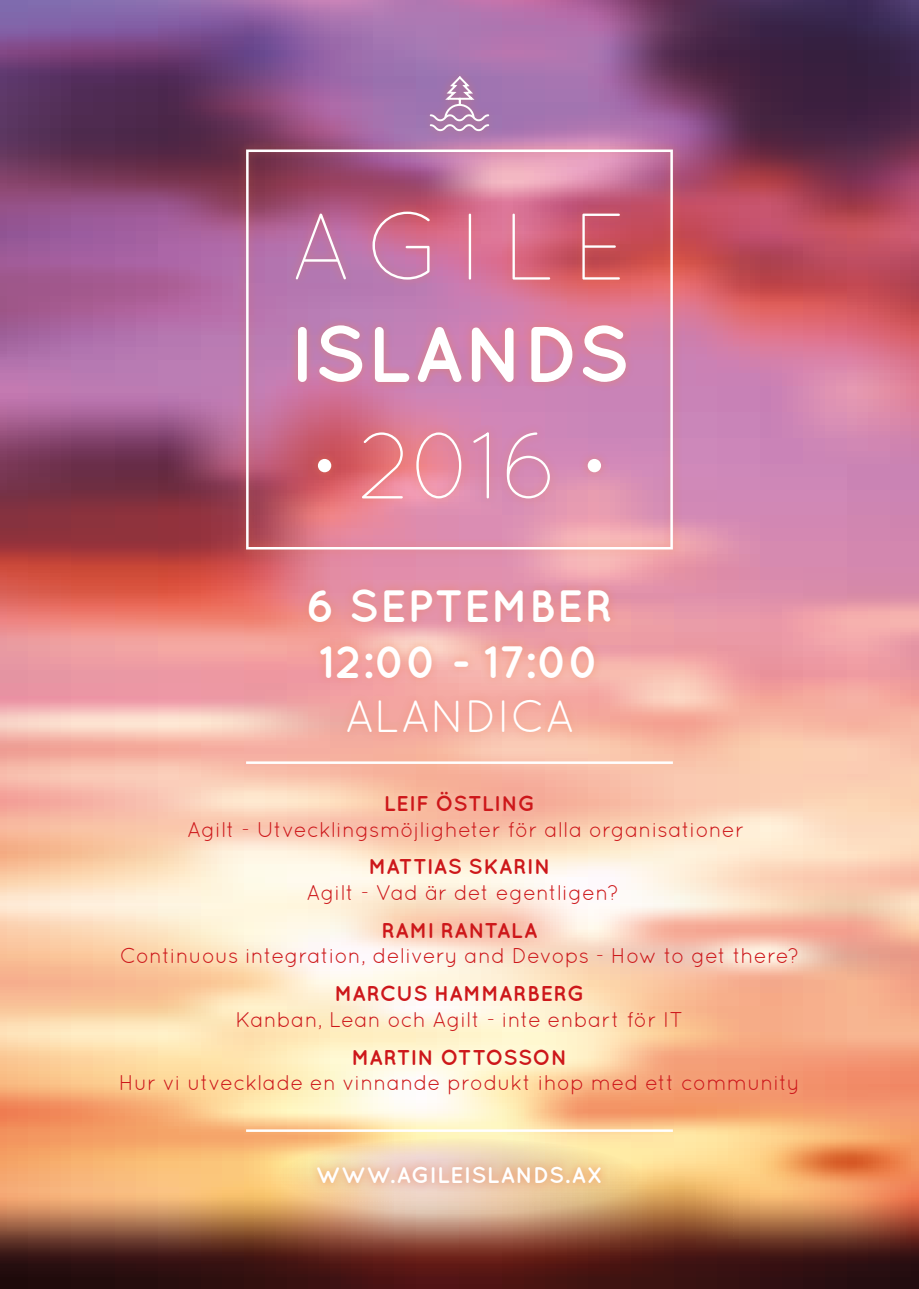
<style>
.page{position:relative;width:919px;height:1289px;background:#fff}
.page>*{position:absolute;margin:0;border:0;box-sizing:border-box;transform-origin:0 0}
.t1{font:300 94.2px "Quicksand";letter-spacing:.15em;color:#fff}
.t2{font:700 78.6px "Quicksand";color:#fff}
.t3{font:700 45.3px/56.1px "Quicksand";letter-spacing:.01em;color:#fff}
.t4{font:45.3px "Quicksand";color:#fff}
.t5{font:700 22.65px "Quicksand";letter-spacing:.015em;color:#fff}
.t6{font:21.45px "Quicksand";color:#cd171a}
.t7{font:700 21.45px "Quicksand";letter-spacing:.015em;color:#cd171a}
</style>
<div class="page">
<img style="left:0;top:0;width:918px;height:1288px">
<div style="left:299px;top:579px;width:320px;height:52px;background:#f07e4c;opacity:.5"></div>
<div style="left:311px;top:636px;width:292px;height:106px;background:#f07e4c;opacity:.5"></div>
<div style="left:236px;top:140px;width:446px;height:419px;background:#f07e4c;opacity:.5"></div>
<div style="left:246px;top:149px;width:426px;height:400px;border:3px solid #fff"></div>
<div style="left:286px;top:201px;width:342px;height:88px;background:#f07e4c;opacity:.5"></div>
<div style="left:288px;top:316px;width:347px;height:76px;background:#f07e4c;opacity:.5"></div>
<div style="left:353px;top:423px;width:206px;height:85px;background:#f07e4c;opacity:.5"></div>
<div style="left:421px;top:67px;width:76px;height:73px;background:#f07e4c;opacity:.5"></div>
<svg style="left:429px;top:76px;width:60px;height:56px;background:#b18bb8"></svg>
<hr style="left:246px;top:761px;width:426px;height:3px;background:#fff">
<div style="left:180px;top:783px;width:570px;height:66px;background:#fff;opacity:.25"></div>
<div style="left:300px;top:850px;width:326px;height:62px;background:#fff;opacity:.25"></div>
<div style="left:113px;top:913px;width:693px;height:63px;background:#fff;opacity:.25"></div>
<svg style="left:277px;top:1138px;width:364px;height:75px;background:#f0d5a9"></svg>
<div style="left:228px;top:976px;width:461px;height:63px;background:#fff;opacity:.25"></div>
<hr style="left:246px;top:1129px;width:426px;height:2px;background:#fff">
<div style="left:308px;top:1157px;width:301px;height:35px;background:#f07e4c;opacity:.75"></div>
<div style="left:112px;top:1040px;width:694px;height:62px;background:#fff;opacity:.25"></div>
<div style="left:578px;top:449px;width:32px;height:32px;background:#d689b4"></div>
<div style="left:587px;top:459px;width:14px;height:13px;background:#fff;border-radius:50%"></div>
<div style="left:308px;top:449px;width:32px;height:32px;background:#ca535a"></div>
<div style="left:318px;top:459px;width:13px;height:13px;background:#fff;border-radius:50%"></div>
<h1 class="t1" style="left:290px;top:193px;width:339px">AGILE</h1>
<h2 class="t2" style="left:289px;top:307px;width:342px">ISLANDS</h2>
<h1 class="t1" style="left:357px;top:411px;width:205px">2016</h1>
<h3 class="t3" style="left:306px;top:576px;width:308px">6 SEPTEMBER<br>12:00 - 17:00</h3>
<h3 class="t4" style="left:345px;top:690px;width:231px">ALANDICA</h3>
<p class="t7" style="left:383px;top:790px;width:153px">LEIF ÖSTLING</p>
<p class="t6" style="left:187px;top:816px;width:558px">Agilt - Utvecklingsmöjligheter för alla organisationer</p>
<p class="t7" style="left:368px;top:854px;width:183px">MATTIAS SKARIN</p>
<p class="t6" style="left:306px;top:880px;width:314px">Agilt - Vad är det egentligen?</p>
<p class="t7" style="left:381px;top:917px;width:158px">RAMI RANTALA</p>
<p class="t6" style="left:120px;top:943px;width:681px">Continuous integration, delivery and Devops - How to get there?</p>
<p class="t7" style="left:334px;top:980px;width:251px">MARCUS HAMMARBERG</p>
<p class="t6" style="left:235px;top:1007px;width:449px">Kanban, Lean och Agilt - inte enbart för IT</p>
<p class="t7" style="left:351px;top:1044px;width:217px">MARTIN OTTOSSON</p>
<p class="t6" style="left:119px;top:1070px;width:682px">Hur vi utvecklade en vinnande produkt ihop med ett community</p>
<p class="t5" style="left:316px;top:1161px;width:289px">WWW.AGILEISLANDS.AX</p>
</div>
